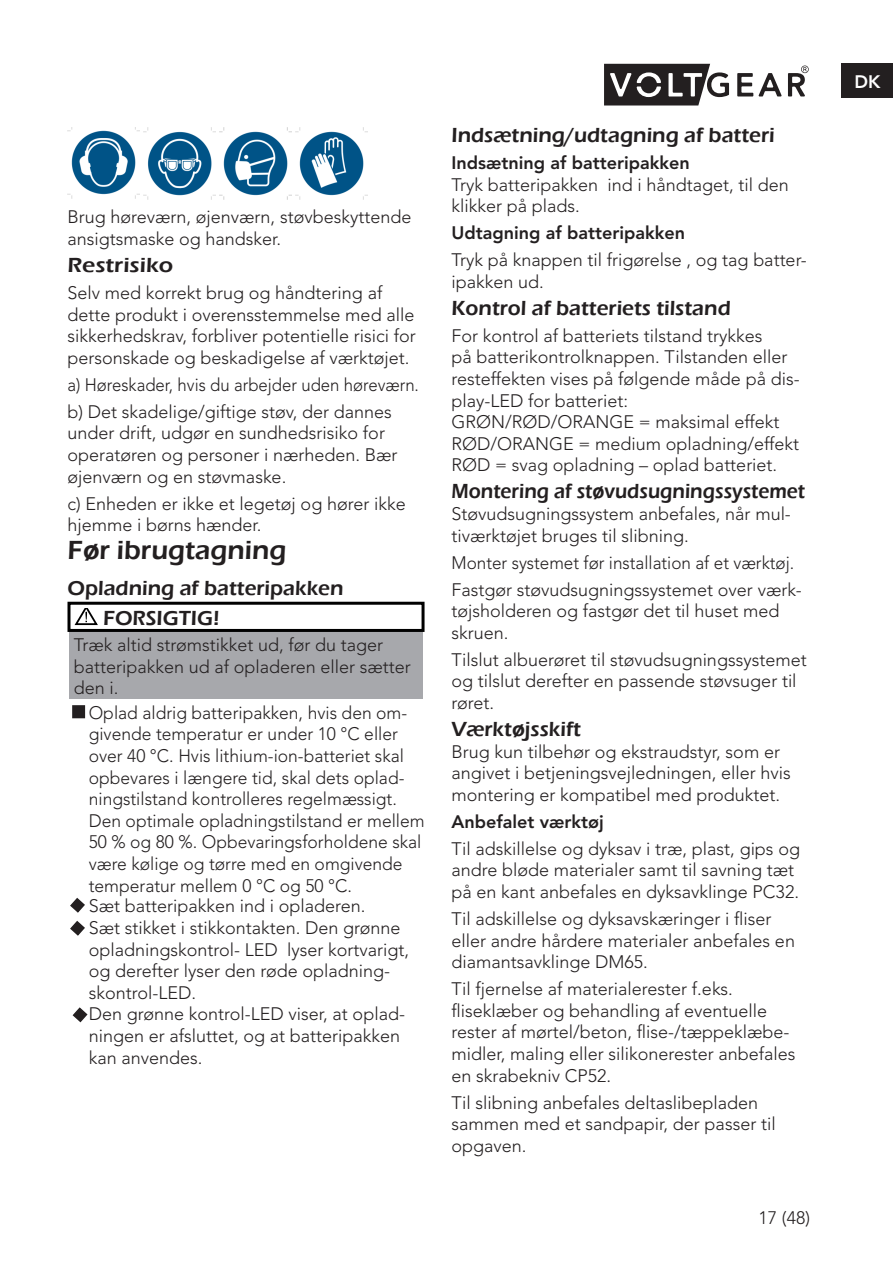
<style>
.page{position:relative;width:893px;height:1263px;background:#fff}
.page>*{position:absolute;margin:0;border:0;box-sizing:border-box;transform-origin:0 0}
.t1{font:600 27px "Eras ITC";color:#231f20}
.t2{font:600 21px "Eras ITC";color:#231f20}
.t3{font:600 21px "Eras ITC";color:#231f20;scale:.93 1}
.t4{font:600 21px "Eras ITC";color:#231f20;scale:1.11 1}
.t5{font:300 18px/21.6px "Avenir LT Std";color:#231f20}
.t6{font:300 18px/27px "Avenir LT Std";color:#231f20;scale:.95 1}
.t7{font:800 18px "Avenir LT Std";color:#231f20}
.t8{font:300 18px "Avenir LT Std";color:#231f20;scale:.93 1}
.t9{font:800 18px "Avenir LT Std";color:#fff}
</style>
<div class="page">
<svg style="left:604px;top:64px;width:125px;height:41px"></svg>
<svg style="left:737px;top:73px;width:45px;height:23px"></svg>
<svg style="left:788px;top:66px;width:21px;height:30px"></svg>
<div style="left:842px;top:64px;width:51px;height:34px;background:#231f20"></div>
<div style="left:69px;top:630px;width:353px;height:69px;background:#a7a8ac"></div>
<div style="left:68px;top:602px;width:357px;height:30px;background:#fff;border:3px solid #000"></div>
<svg style="left:75px;top:608px;width:23px;height:17px"></svg>
<div style="left:73px;top:706px;width:11px;height:11px;background:#231f20"></div>
<div style="left:72px;top:705px;width:13px;height:13px;border:2px solid #231f20"></div>
<svg style="left:70px;top:897px;width:15px;height:16px"></svg>
<svg style="left:70px;top:920px;width:15px;height:16px"></svg>
<svg style="left:72px;top:1007px;width:16px;height:16px"></svg>
<img style="left:68px;top:128px;width:72px;height:70px">
<img style="left:219px;top:128px;width:72px;height:72px">
<img style="left:295px;top:128px;width:72px;height:72px">
<img style="left:143px;top:128px;width:72px;height:72px">
<p class="t5" style="left:68px;top:206px;width:345px">Brug høreværn, øjenværn, støvbeskyttende ansigtsmaske og handsker.</p>
<p class="t4" style="left:68px;top:253px;width:97px">Restrisiko</p>
<p class="t5" style="left:68px;top:282px;width:350px">Selv med korrekt brug og håndtering af dette produkt i overensstemmelse med alle sikkerhedskrav, forbliver potentielle risici for personskade og beskadigelse af værktøjet.</p>
<p class="t8" style="left:68px;top:374px;width:379px">a) Høreskader, hvis du arbejder uden høreværn.</p>
<p class="t5" style="left:68px;top:401px;width:331px">b) Det skadelige/giftige støv, der dannes under drift, udgør en sundhedsrisiko for operatøren og personer i nærheden. Bær øjenværn og en støvmaske.</p>
<p class="t5" style="left:68px;top:493px;width:340px">c) Enheden er ikke et legetøj og hører ikke hjemme i børns hænder.</p>
<p class="t1" style="left:68px;top:534px;width:220px">Før ibrugtagning</p>
<p class="t2" style="left:68px;top:576px;width:277px">Opladning af batteripakken</p>
<p class="t2" style="left:103px;top:606px;width:118px">FORSIGTIG!</p>
<p class="t5" style="left:74px;top:634px;width:339px">Træk altid strømstikket ud, før du tager batteripakken ud af opladeren eller sætter den i.</p>
<p class="t5" style="left:89px;top:702px;width:337px">Oplad aldrig batteripakken, hvis den om&shy;givende temperatur er under 10 °C eller over 40 °C. Hvis lithium-ion-batteriet skal opbevares i længere tid, skal dets oplad&shy;ningstilstand kontrolleres regelmæssigt.<br>Den optimale opladningstilstand er mellem 50 % og 80 %. Opbevaringsforholdene skal være kølige og tørre med en omgivende temperatur mellem 0 °C og 50 °C.</p>
<p class="t5" style="left:89px;top:895px;width:322px">Sæt batteripakken ind i opladeren.<br>Sæt stikket i stikkontakten. Den grønne opladningskontrol- LED lyser kortvarigt, og derefter lyser den røde opladning&shy;skontrol-LED.<br>Den grønne kontrol-LED viser, at oplad&shy;ningen er afsluttet, og at batteripakken kan anvendes.</p>
<p class="t2" style="left:451px;top:123px;width:325px">Indsætning/udtagning af batteri</p>
<p class="t7" style="left:451px;top:152px;width:240px">Indsætning af batteripakken</p>
<p class="t5" style="left:451px;top:174px;width:339px">Tryk batteripakken ind i håndtaget, til den klikker på plads.</p>
<p class="t7" style="left:451px;top:222px;width:235px">Udtagning af batteripakken</p>
<p class="t5" style="left:451px;top:249px;width:357px">Tryk på knappen til frigørelse , og tag batter&shy;ipakken ud.</p>
<p class="t2" style="left:451px;top:296px;width:281px">Kontrol af batteriets tilstand</p>
<p class="t5" style="left:451px;top:325px;width:350px">For kontrol af batteriets tilstand trykkes<br>på batterikontrolknappen. Tilstanden eller resteffekten vises på følgende måde på dis&shy;play-LED for batteriet:<br>GRØN/RØD/ORANGE = maksimal effekt RØD/ORANGE = medium opladning/effekt RØD = svag opladning – oplad batteriet.</p>
<p class="t3" style="left:451px;top:479px;width:382px">Montering af støvudsugningssystemet</p>
<p class="t5" style="left:451px;top:503px;width:341px">Støvudsugningssystem anbefales, når mul&shy;tiværktøjet bruges til slibning.</p>
<p class="t6" style="left:451px;top:549px;width:370px">Monter systemet før installation af et værktøj.<br>Fastgør støvudsugningssystemet over værk-</p>
<p class="t5" style="left:451px;top:600px;width:329px">tøjsholderen og fastgør det til huset med skruen.</p>
<p class="t5" style="left:451px;top:649px;width:357px">Tilslut albuerøret til støvudsugningssystemet og tilslut derefter en passende støvsuger til røret.</p>
<p class="t2" style="left:451px;top:717px;width:131px">Værktøjsskift</p>
<p class="t5" style="left:451px;top:741px;width:341px">Brug kun tilbehør og ekstraudstyr, som er angivet i betjeningsvejledningen, eller hvis montering er kompatibel med produktet.</p>
<p class="t7" style="left:451px;top:811px;width:154px">Anbefalet værktøj</p>
<p class="t5" style="left:451px;top:838px;width:350px">Til adskillelse og dyksav i træ, plast, gips og andre bløde materialer samt til savning tæt på en kant anbefales en dyksavklinge PC32.</p>
<p class="t5" style="left:451px;top:908px;width:345px">Til adskillelse og dyksavskæringer i fliser eller andre hårdere materialer anbefales en diamantsavklinge DM65.</p>
<p class="t5" style="left:451px;top:978px;width:346px">Til fjernelse af materialerester f.eks. fliseklæber og behandling af eventuelle rester af mørtel/beton, flise-/tæppeklæbe&shy;midler, maling eller silikonerester anbefales en skrabekniv CP52.</p>
<p class="t5" style="left:451px;top:1092px;width:326px">Til slibning anbefales deltaslibepladen sammen med et sandpapir, der passer til opgaven.</p>
<p class="t5" style="left:759px;top:1207px;width:53px">17 (48)</p>
<p class="t9" style="left:854px;top:71px;width:27px">DK</p>
</div>
